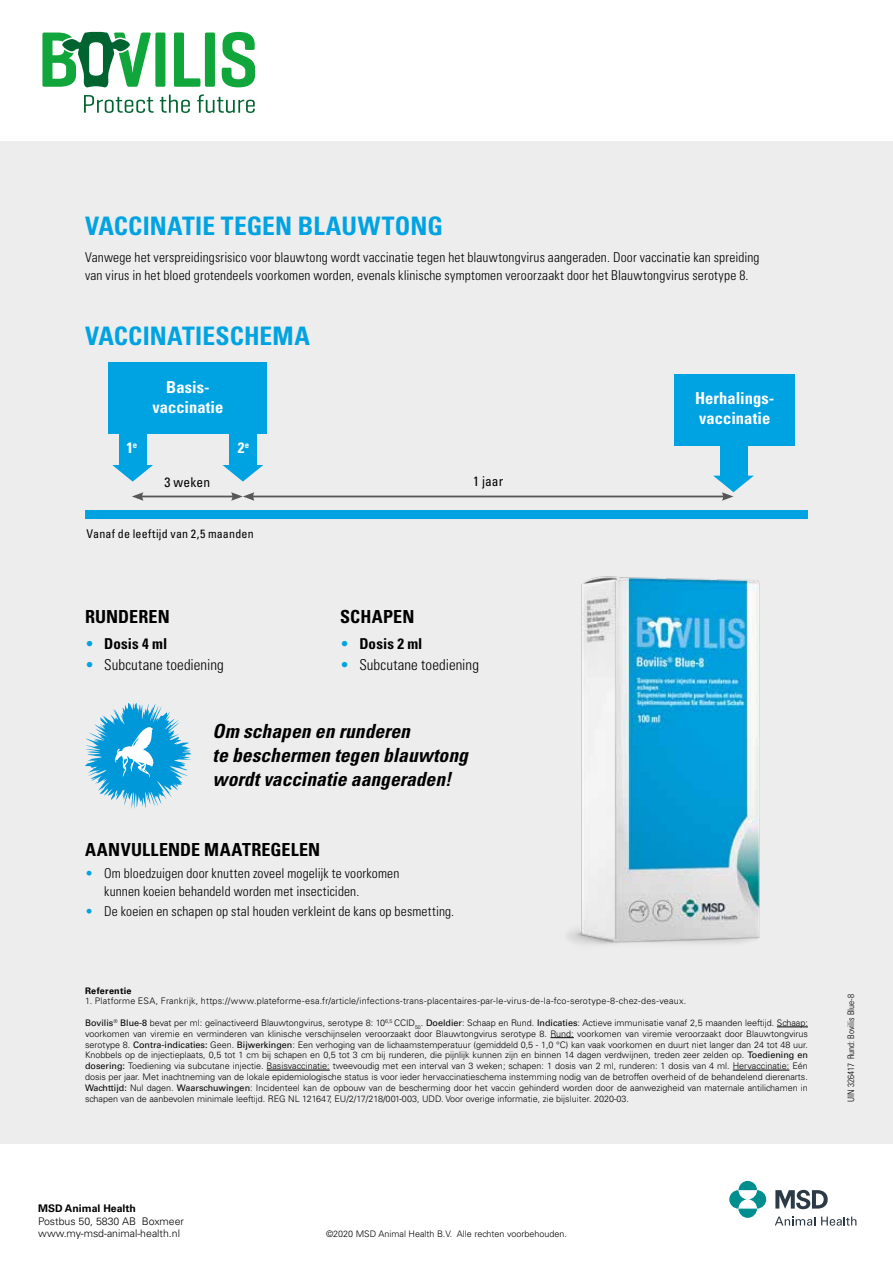
<style>
.page{position:relative;width:893px;height:1263px;background:#fff}
.page>*{position:absolute;margin:0;border:0;box-sizing:border-box;transform-origin:0 0}
.t1{font:700 condensed 25.5px "Univers LT Std";letter-spacing:.005em;color:#00a3e2}
.t2{font:italic 700 condensed 19.5px/24px "Univers LT Std";color:#000}
.t3{font:700 condensed 18px "Univers LT Std";letter-spacing:.005em;color:#000}
.t4{font:700 condensed 16.5px/19.8px "Univers LT Std";letter-spacing:.005em;color:#fff;text-align:center}
.t5{font:300 condensed 15px "Univers LT Std";letter-spacing:.005em;color:#000}
.t6{font:700 condensed 15px "Univers LT Std";letter-spacing:.01em;color:#000}
.t7{font:700 condensed 15px "Univers LT Std";color:#fff}
.t8{font:300 condensed 13.5px/18px "Univers LT Std";letter-spacing:.01em;color:#000}
.t9{font:condensed 13.5px "Univers LT Std";letter-spacing:.005em;color:#000}
.t10{font:condensed 12px "Univers LT Std";letter-spacing:.015em;color:#000}
.t11{font:300 10.5px/12.6px "Univers LT Std";color:#000}
.t12{font:700 10.5px "Univers LT Std";color:#000}
.t13{font:300 9px/10.8px "Univers LT Std";letter-spacing:.01em;color:#000;text-align:justify}
.t14{font:300 condensed 9px "Univers LT Std";color:#000}
.t15{font:700 9px "Univers LT Std";letter-spacing:.03em;color:#000}
.s1{font-weight:300;color:#00a3e2}
.s2{color:#00a3e2}
.s3{font-weight:400}
</style>
<div class="page">
<div style="left:0;top:141px;width:893px;height:1002px;background:#ededed"></div>
<div style="left:155px;top:33px;width:10px;height:54px;background:#11a63c;border-radius:2px"></div>
<svg style="left:174px;top:33px;width:26px;height:54px"></svg>
<div style="left:205px;top:33px;width:10px;height:54px;background:#11a63c;border-radius:2px"></div>
<svg style="left:222px;top:32px;width:33px;height:55px"></svg>
<svg style="left:42px;top:32px;width:112px;height:81px"></svg>
<svg style="left:160px;top:95px;width:30px;height:18px"></svg>
<svg style="left:197px;top:94px;width:58px;height:19px"></svg>
<svg style="left:729px;top:1181px;width:37px;height:37px"></svg>
<svg style="left:775px;top:1190px;width:53px;height:19px"></svg>
<svg style="left:821px;top:1216px;width:35px;height:10px"></svg>
<svg style="left:775px;top:1216px;width:40px;height:10px"></svg>
<hr style="left:777px;top:1026px;width:31px;height:1px;background:#000">
<svg style="left:550px;top:1037px;width:24px;height:1px"></svg>
<hr style="left:267px;top:1070px;width:63px;height:1px;background:#000">
<hr style="left:733px;top:1070px;width:56px;height:1px;background:#000">
<div style="left:119px;top:419px;width:27px;height:46px;background:#00a3e2"></div>
<svg style="left:112px;top:465px;width:41px;height:17px"></svg>
<div style="left:229px;top:419px;width:27px;height:46px;background:#00a3e2"></div>
<svg style="left:222px;top:465px;width:41px;height:17px"></svg>
<div style="left:720px;top:430px;width:27px;height:46px;background:#00a3e2"></div>
<div style="left:109px;top:363px;width:158px;height:71px;background:#00a3e2"></div>
<div style="left:674px;top:374px;width:121px;height:71px;background:#00a3e2"></div>
<hr style="left:140px;top:496px;width:94px;height:1px;background:#575756">
<svg style="left:132px;top:492px;width:12px;height:9px"></svg>
<hr style="left:251px;top:496px;width:474px;height:1px;background:#575756">
<svg style="left:231px;top:492px;width:24px;height:9px"></svg>
<svg style="left:713px;top:476px;width:41px;height:25px"></svg>
<div style="left:85px;top:510px;width:723px;height:9px;background:#00a3e2"></div>
<svg style="left:85px;top:703px;width:106px;height:106px"></svg>
<img style="left:568px;top:576px;width:192px;height:369px">
<h1 class="t1" style="left:85px;top:211px;width:360px">VACCINATIE TEGEN BLAUWTONG</h1>
<p class="t8" style="left:85px;top:248px;width:676px">Vanwege het verspreidingsrisico voor blauwtong wordt vaccinatie tegen het blauwtongvirus aangeraden. Door vaccinatie kan spreiding van virus in het bloed grotendeels voorkomen worden, evenals klinische symptomen veroorzaakt door het Blauwtongvirus serotype 8.</p>
<h1 class="t1" style="left:85px;top:320px;width:226px">VACCINATIESCHEMA</h1>
<h3 class="t4" style="left:152px;top:377px;width:73px">Basis&shy;vaccinatie</h3>
<h3 class="t4" style="left:695px;top:389px;width:81px;text-align:left">Herhalings&shy;vaccinatie</h3>
<h3 class="t7" style="left:126px;top:439px;width:12px">1<sup>e</sup></h3>
<h3 class="t7" style="left:238px;top:439px;width:13px">2<sup>e</sup></h3>
<h3 class="t9" style="left:164px;top:473px;width:47px">3 weken</h3>
<h3 class="t9" style="left:473px;top:473px;width:32px">1 jaar</h3>
<h3 class="t10" style="left:87px;top:526px;width:169px">Vanaf de leeftijd van 2,5 maanden</h3>
<h3 class="t3" style="left:85px;top:606px;width:86px">RUNDEREN</h3>
<h3 class="t3" style="left:340px;top:606px;width:76px">SCHAPEN</h3>
<h3 class="t6" style="left:85px;top:634px;width:84px"><span class="s1">•</span> Dosis 4 ml</h3>
<h3 class="t6" style="left:340px;top:634px;width:84px"><span class="s1">•</span> Dosis 2 ml</h3>
<h3 class="t5" style="left:85px;top:655px;width:140px"><span class="s2">•</span> Subcutane toediening</h3>
<h3 class="t5" style="left:340px;top:655px;width:140px"><span class="s2">•</span> Subcutane toediening</h3>
<h2 class="t2" style="left:213px;top:719px;width:257px">Om schapen en runderen<br>te beschermen tegen blauwtong wordt vaccinatie aangeraden!</h2>
<h3 class="t3" style="left:85px;top:839px;width:237px">AANVULLENDE MAATREGELEN</h3>
<h3 class="t8" style="left:104px;top:864px;width:297px;text-indent:-19px"><span class="s2">•</span> Om bloedzuigen door knutten zoveel mogelijk te voorkomen kunnen koeien behandeld worden met insecticiden.</h3>
<h3 class="t8" style="left:85px;top:903px;width:371px"><span class="s2">•</span> De koeien en schapen op stal houden verkleint de kans op besmetting.</h3>
<p class="t15" style="left:85px;top:985px;width:48px">Referentie</p>
<p class="t13" style="left:85px;top:996px;width:603px">1. Platforme ESA, Frankrijk, https://www.plateforme-esa.fr/article/infections-trans-placentaires-par-le-virus-de-la-fco-serotype-8-chez-des-veaux.</p>
<p class="t13" style="left:85px;top:1017px;width:724px"><span class="s3">Bovilis</span><sup>®</sup> <span class="s3">Blue-8</span> bevat per ml: geïnactiveerd Blauwtongvirus, serotype 8: 10<sup>6,5</sup> CCID<sub>50</sub>. <span class="s3">Doeldier</span>: Schaap en Rund. <span class="s3">Indicaties</span>: Actieve immunisatie vanaf 2,5 maanden leeftijd. Schaap: voorkomen van viremie en verminderen van klinische verschijnselen veroorzaakt door Blauwtongvirus serotype 8. Rund: voorkomen van viremie veroorzaakt door Blauwtongvirus serotype 8. <span class="s3">Contra-indicaties:</span> Geen. <span class="s3">Bijwerkingen</span>: Een verhoging van de lichaamstemperatuur (gemiddeld 0,5 - 1,0 °C) kan vaak voorkomen en duurt niet langer dan 24 tot 48 uur.<br>Knobbels op de injectieplaats, 0,5 tot 1 cm bij schapen en 0,5 tot 3 cm bij runderen, die pijnlijk kunnen zijn en binnen 14 dagen verdwijnen, treden zeer zelden op. <span class="s3">Toediening en dosering:</span> Toediening via subcutane injectie. Basisvaccinatie: tweevoudig met een interval van 3 weken; schapen: 1 dosis van 2 ml, runderen: 1 dosis van 4 ml. Hervaccinatie: Eén dosis per jaar. Met inachtneming van de lokale epidemiologische status is voor ieder hervaccinatieschema instemming nodig van de betroffen overheid of de behandelend dierenarts.<br><span class="s3">Wachttijd:</span> Nul dagen. <span class="s3">Waarschuwingen</span>: Incidenteel kan de opbouw van de bescherming door het vaccin gehinderd worden door de aanwezigheid van maternale antilichamen in schapen van de aanbevolen minimale leeftijd. REG NL 121647, EU/2/17/218/001-003, UDD. Voor overige informatie, zie bijsluiter. 2020-03.</p>
<p class="t14" style="left:845px;top:1101px;width:109px;rotate:-90deg">UIN 326417 Rund: Bovilis Blue-8</p>
<p class="t12" style="left:38px;top:1202px;width:99px">MSD Animal Health</p>
<p class="t11" style="left:38px;top:1214px;width:147px">Postbus 50, 5830 AB Boxmeer www.my-msd-animal-health.nl</p>
<p class="t13" style="left:326px;top:1228px;width:242px">©2020 MSD Animal Health B.V. Alle rechten voorbehouden.</p>
</div>
